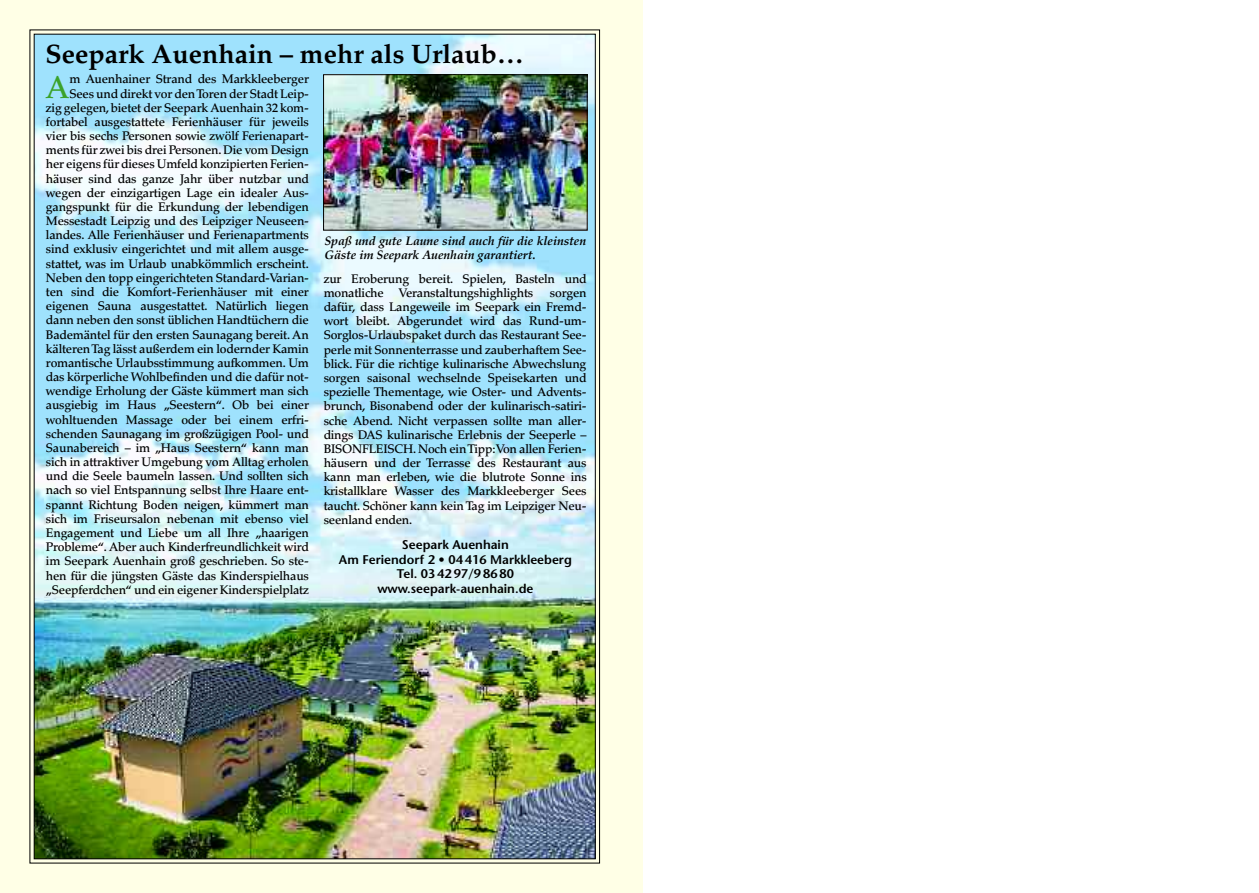
<style>
.page{position:relative;width:1259px;height:893px;background:#fff}
.page>*{position:absolute;margin:0;border:0;box-sizing:border-box;transform-origin:0 0}
.t1{font:500 31.8px "Palatino";color:#3ba22b}
.t2{font:700 26.7px "Palatino";color:#000}
.t3{font:600 12.6px/14.7px "Stone Sans";color:#000;text-align:center}
.t4{font:500 12.45px/14.2px "Palatino";letter-spacing:-.015em;color:#000;text-align:right}
.t5{font:italic 700 12.45px/13.8px "Palatino";letter-spacing:-.01em;color:#000}
</style>
<div class="page">
<div style="left:0;top:0;width:642px;height:893px;background:#ffffe6"></div>
<img style="left:36px;top:36px;width:557px;height:821px">
<img style="left:325px;top:76px;width:260px;height:152px">
<div style="left:323px;top:74px;width:264px;height:156px;border:1px solid #000"></div>
<h2 class="t2" style="left:45px;top:44px;width:480px">Seepark Auenhain – mehr als Urlaub…</h2>
<p class="t4" style="left:46px;top:73px;width:265px">m Auenhainer Strand des Markkleeberger Sees und direkt vor den Toren der Stadt Leip-<br>zig gelegen, bietet der Seepark Auenhain 32 kom&shy;fortabel ausgestattete Ferienhäuser für jeweils vier bis sechs Personen sowie zwölf Ferienapart&shy;ments für zwei bis drei Personen. Die vom Design her eigens für dieses Umfeld konzipierten Ferien&shy;häuser sind das ganze Jahr über nutzbar und wegen der einzigartigen Lage ein idealer Aus&shy;gangspunkt für die Erkundung der lebendigen Messestadt Leipzig und des Leipziger Neuseen&shy;landes. Alle Ferienhäuser und Ferienapartments sind exklusiv eingerichtet und mit allem ausge&shy;stattet, was im Urlaub unabkömmlich erscheint.<br>Neben den topp eingerichteten Standard-Varian&shy;ten sind die Komfort-Ferienhäuser mit einer eigenen Sauna ausgestattet. Natürlich liegen dann neben den sonst üblichen Handtüchern die Bademäntel für den ersten Saunagang bereit. An kälteren Tag lässt außerdem ein lodernder Kamin romantische Urlaubsstimmung aufkommen. Um das körperliche Wohlbefinden und die dafür not&shy;wendige Erholung der Gäste kümmert man sich ausgiebig im Haus „Seestern“. Ob bei einer wohltuenden Massage oder bei einem erfri&shy;schenden Saunagang im großzügigen Pool- und Saunabereich – im „Haus Seestern“ kann man sich in attraktiver Umgebung vom Alltag erholen und die Seele baumeln lassen. Und sollten sich nach so viel Entspannung selbst Ihre Haare ent&shy;spannt Richtung Boden neigen, kümmert man sich im Friseursalon nebenan mit ebenso viel Engagement und Liebe um all Ihre „haarigen Probleme“. Aber auch Kinderfreundlichkeit wird im Seepark Auenhain groß geschrieben. So ste&shy;hen für die jüngsten Gäste das Kinderspielhaus „Seepferdchen“ und ein eigener Kinderspielplatz</p>
<h1 class="t1" style="left:46px;top:74px;width:25px">A</h1>
<p class="t5" style="left:324px;top:235px;width:263px">Spaß und gute Laune sind auch für die kleinsten<br>Gäste im Seepark Auenhain garantiert.</p>
<p class="t4" style="left:324px;top:273px;width:264px;text-align:left">zur Eroberung bereit. Spielen, Basteln und monatliche Veranstaltungshighlights</p>
<p class="t4" style="left:324px;top:287px;width:265px;text-align:justify;text-indent:226px">sorgen dafür, dass Langeweile im Seepark ein Fremd&shy;wort bleibt. Abgerundet wird das Rund-um-Sorglos-Urlaubspaket durch das Restaurant See&shy;perle mit Sonnenterrasse und zauberhaftem See&shy;blick. Für die richtige kulinarische Abwechslung sorgen saisonal wechselnde Speisekarten und spezielle Thementage, wie Oster- und Advents&shy;brunch, Bisonabend oder der kulinarisch-satiri&shy;sche Abend. Nicht verpassen sollte man aller&shy;dings DAS kulinarische Erlebnis der Seeperle – BISONFLEISCH. Noch ein Tipp: Von allen Ferien&shy;häusern und der Terrasse des Restaurant aus kann man erleben, wie die blutrote Sonne ins kristallklare Wasser des Markkleeberger Sees taucht. Schöner kann kein Tag im Leipziger Neu&shy;seenland enden.</p>
<p class="t3" style="left:339px;top:538px;width:234px">Seepark Auenhain<br>Am Feriendorf 2 • 04 416 Markkleeberg<br>Tel. 03 42 97/9 86 80 www.seepark-auenhain.de</p>
</div>
